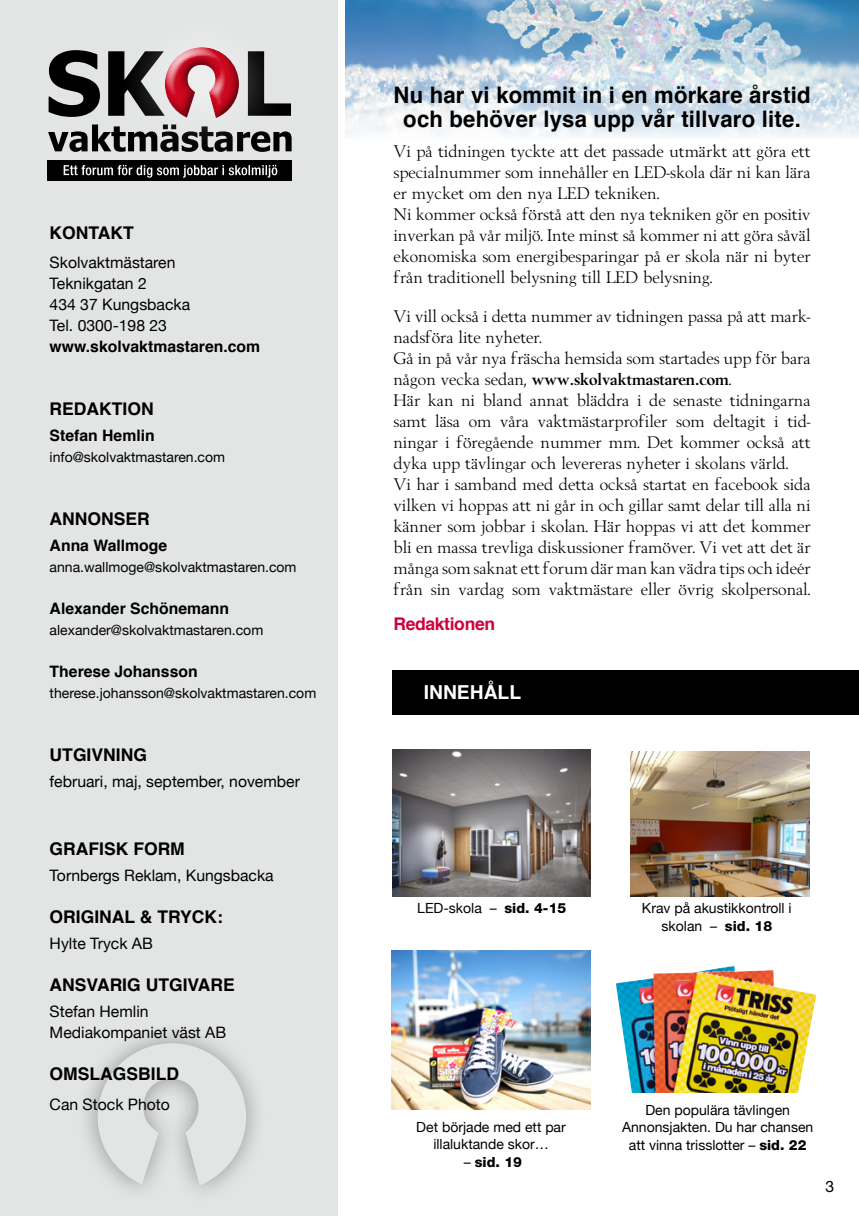
<style>
.page{position:relative;width:859px;height:1216px;background:#fff}
.page>*{position:absolute;margin:0;border:0;box-sizing:border-box;transform-origin:0 0}
.t1{font:700 22.75px/24.5px "Helvetica";letter-spacing:.01em;color:#000;text-align:center}
.t2{font:700 19.25px "Helvetica";color:#fff}
.t3{font:17.5px/21px "Berling";color:#000}
.t4{font:700 17.5px "Helvetica";color:#000}
.t5{font:17.5px "Berling Bld";color:#000}
.t6{font:700 17.5px "Helvetica";letter-spacing:-.02em;color:#cf003d}
.t7{font:15.75px/21px "Helvetica Neue";color:#000}
.t8{font:700 15.75px "Helvetica";color:#000}
.t9{font:15.75px "Helvetica Neue";color:#000}
.t10{font:14px/17.5px "Helvetica Neue";color:#000;text-align:center}
.t11{font:800 14px "Helvetica Neue";color:#000}
.s1{font-family:"Berling"}
.s2{font-weight:800}
.s3{font-weight:400}
</style>
<div class="page">
<img style="left:346px;top:0;width:512px;height:137px">
<img style="left:615px;top:966px;width:201px;height:126px">
<img style="left:391px;top:950px;width:199px;height:159px">
<div style="left:0;top:0;width:337px;height:1215px;background:#e3e4e4"></div>
<div style="left:48px;top:161px;width:244px;height:20px;background:#000"></div>
<svg style="left:48px;top:124px;width:243px;height:28px"></svg>
<svg style="left:64px;top:165px;width:213px;height:13px"></svg>
<div style="left:120px;top:3px;width:163px;height:157px;background:#fff;opacity:.75"></div>
<svg style="left:49px;top:47px;width:242px;height:71px"></svg>
<div style="left:154px;top:37px;width:84px;height:81px;background:#fff;opacity:.75"></div>
<div style="left:162px;top:46px;width:87px;height:72px;background:#000;opacity:.75"></div>
<div style="left:392px;top:670px;width:466px;height:44px;background:#000"></div>
<img style="left:392px;top:749px;width:198px;height:147px">
<div style="left:76px;top:1021px;width:192px;height:183px;background:#000;opacity:.35"></div>
<svg style="left:98px;top:1043px;width:148px;height:142px"></svg>
<img style="left:630px;top:751px;width:179px;height:145px">
<p class="t4" style="left:50px;top:218px;width:86px">KONTAKT</p>
<p class="t7" style="left:50px;top:253px;width:142px">Skolvaktmästaren<br>Teknikgatan 2<br>434 37 Kungsbacka<br>Tel. 0300-198 23</p>
<p class="t8" style="left:50px;top:334px;width:212px">www.skolvaktmastaren.com</p>
<p class="t4" style="left:50px;top:395px;width:106px">REDAKTION</p>
<p class="t8" style="left:50px;top:423px;width:107px">Stefan Hemlin</p>
<p class="t10" style="left:50px;top:449px;width:177px">info@skolvaktmastaren.com</p>
<p class="t4" style="left:50px;top:505px;width:102px">ANNONSER</p>
<p class="t8" style="left:50px;top:533px;width:119px">Anna Wallmoge</p>
<p class="t10" style="left:50px;top:559px;width:248px">anna.wallmoge@skolvaktmastaren.com</p>
<p class="t8" style="left:50px;top:596px;width:181px">Alexander Schönemann</p>
<p class="t10" style="left:50px;top:622px;width:215px">alexander@skolvaktmastaren.com</p>
<p class="t8" style="left:50px;top:659px;width:149px">Therese Johansson</p>
<p class="t10" style="left:50px;top:685px;width:268px">therese.johansson@skolvaktmastaren.com</p>
<p class="t4" style="left:50px;top:741px;width:99px">UTGIVNING</p>
<p class="t7" style="left:50px;top:772px;width:252px">februari, maj, september, november</p>
<p class="t4" style="left:50px;top:834px;width:137px">GRAFISK FORM</p>
<p class="t7" style="left:50px;top:865px;width:225px">Tornbergs Reklam, Kungsbacka</p>
<p class="t4" style="left:50px;top:902px;width:175px">ORIGINAL &amp; TRYCK:</p>
<p class="t7" style="left:50px;top:933px;width:105px">Hylte Tryck AB</p>
<p class="t4" style="left:50px;top:970px;width:187px">ANSVARIG UTGIVARE</p>
<p class="t7" style="left:50px;top:1001px;width:178px">Stefan Hemlin<br>Mediakompaniet väst AB</p>
<p class="t4" style="left:50px;top:1059px;width:131px">OMSLAGSBILD</p>
<p class="t7" style="left:50px;top:1094px;width:122px">Can Stock Photo</p>
<h1 class="t1" style="left:393px;top:83px;width:418px">Nu har vi kommit in i en mörkare årstid och behöver lysa upp vår tillvaro lite.</h1>
<p class="t3" style="left:393px;top:142px;width:418px">Vi på tidningen tyckte att det passade utmärkt att göra ett specialnummer som innehåller en LED-skola där ni kan lära er mycket om den nya LED tekniken.<br>Ni kommer också förstå att den nya tekniken gör en positiv inverkan på vår miljö. Inte minst så kommer ni att göra såväl ekonomiska som energibesparingar på er skola när ni byter från traditionell belysning till LED belysning.</p>
<p class="t3" style="left:393px;top:306px;width:418px">Vi vill också i detta nummer av tidningen passa på att mark&shy;nadsföra lite nyheter.<br>Gå in på vår nya fräscha hemsida som startades upp för bara</p>
<p class="t5" style="left:393px;top:367px;width:339px"><span class="s1">någon vecka sedan,</span> www.skolvaktmastaren.com<span class="s1">.</span></p>
<p class="t3" style="left:393px;top:390px;width:418px">Här kan ni bland annat bläddra i de senaste tidningarna samt läsa om våra vaktmästarprofiler som deltagit i tid&shy;ningar i föregående nummer mm. Det kommer också att dyka upp tävlingar och levereras nyheter i skolans värld.<br>Vi har i samband med detta också startat en facebook sida vilken vi hoppas att ni går in och gillar samt delar till alla ni känner som jobbar i skolan. Här hoppas vi att det kommer bli en massa trevliga diskussioner framöver. Vi vet att det är många som saknat ett forum där man kan vädra tips och ideér från sin vardag som vaktmästare eller övrig skolpersonal.</p>
<p class="t6" style="left:393px;top:609px;width:103px">Redaktionen</p>
<p class="t2" style="left:423px;top:677px;width:99px">INNEHÅLL</p>
<p class="t10" style="left:417px;top:900px;width:150px">LED-skola – <span class="s2">sid. 4-15</span></p>
<p class="t10" style="left:641px;top:900px;width:151px">Krav på akustikkontroll i skolan – <span class="s2">sid. 18</span></p>
<p class="t10" style="left:416px;top:1118px;width:151px">Det började med ett par illaluktande skor…</p>
<p class="t11" style="left:464px;top:1153px;width:60px"><span class="s3">–</span> sid. 19</p>
<p class="t10" style="left:621px;top:1101px;width:193px">Den populära tävlingen<br>Annonsjakten. Du har chansen att vinna trisslotter – <span class="s2">sid. 22</span></p>
<p class="t9" style="left:825px;top:1177px;width:10px">3</p>
</div>
